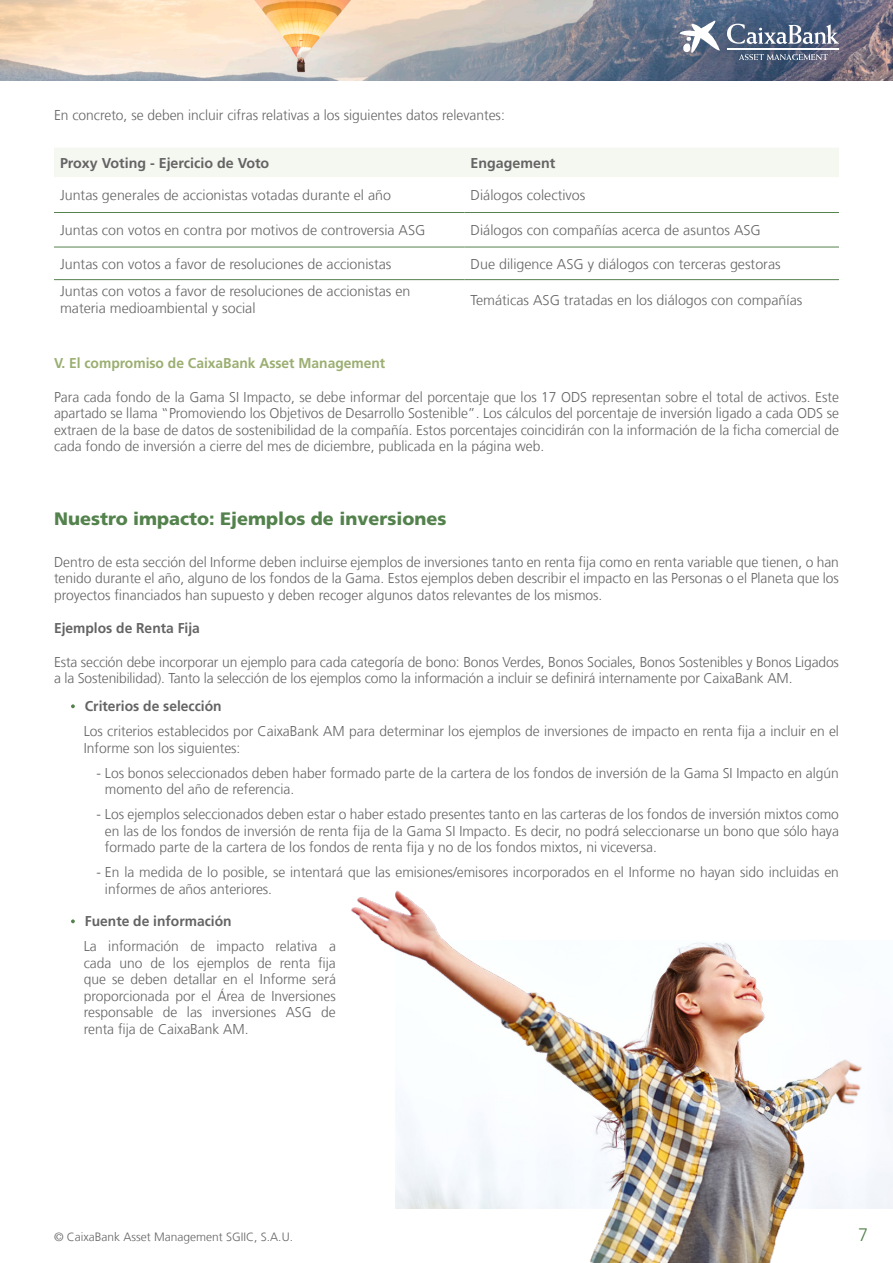
<style>
.page{position:relative;width:893px;height:1263px;background:#fff}
.page>*{position:absolute;margin:0;border:0;box-sizing:border-box;transform-origin:0 0}
.t1{font:900 18px "La Caixa Frutiger";color:#54824d}
.t2{font:300 18px "La Caixa Frutiger";color:#54824d}
.t3{font:300 14.25px/16.5px "La Caixa Frutiger";color:#646464}
.t4{font:700 14.25px "La Caixa Frutiger";color:#646464}
.t5{font:700 14.25px "La Caixa Frutiger";color:#9bae71}
.t6{font:300 12px "La Caixa Frutiger";color:#646464}
</style>
<div class="page">
<svg style="left:71px;top:704px;width:4px;height:4px"></svg>
<svg style="left:71px;top:919px;width:4px;height:4px"></svg>
<div style="left:54px;top:148px;width:785px;height:29px;background:#f5f7f1"></div>
<hr style="left:54px;top:212px;width:411px;height:1px;background:#54824d">
<hr style="left:465px;top:212px;width:374px;height:1px;background:#54824d">
<hr style="left:54px;top:247px;width:411px;height:1px;background:#54824d">
<hr style="left:465px;top:247px;width:374px;height:1px;background:#54824d">
<hr style="left:54px;top:279px;width:411px;height:1px;background:#54824d">
<hr style="left:465px;top:279px;width:374px;height:1px;background:#54824d">
<img style="left:0;top:0;width:893px;height:81px">
<svg style="left:739px;top:54px;width:89px;height:6px"></svg>
<svg style="left:680px;top:21px;width:40px;height:32px"></svg>
<hr style="left:727px;top:48px;width:112px;height:1px;background:#fff">
<svg style="left:727px;top:24px;width:112px;height:20px"></svg>
<hr style="left:727px;top:49px;width:112px;height:1px;background:#fff">
<img style="left:832px;top:1057px;width:61px;height:152px">
<img style="left:351px;top:890px;width:481px;height:373px">
<p class="t3" style="left:54px;top:107px;width:452px">En concreto, se deben incluir cifras relativas a los siguientes datos relevantes:</p>
<p class="t4" style="left:60px;top:154px;width:211px">Proxy Voting - Ejercicio de Voto</p>
<p class="t4" style="left:471px;top:154px;width:86px">Engagement</p>
<p class="t3" style="left:60px;top:187px;width:332px">Juntas generales de accionistas votadas durante el año</p>
<p class="t3" style="left:471px;top:187px;width:116px">Diálogos colectivos</p>
<p class="t3" style="left:60px;top:222px;width:367px">Juntas con votos en contra por motivos de controversia ASG</p>
<p class="t3" style="left:471px;top:222px;width:292px">Diálogos con compañías acerca de asuntos ASG</p>
<p class="t3" style="left:60px;top:256px;width:333px">Juntas con votos a favor de resoluciones de accionistas</p>
<p class="t3" style="left:471px;top:256px;width:312px">Due diligence ASG y diálogos con terceras gestoras</p>
<p class="t3" style="left:60px;top:283px;width:352px">Juntas con votos a favor de resoluciones de accionistas en materia medioambiental y social</p>
<p class="t3" style="left:471px;top:291px;width:333px">Temáticas ASG tratadas en los diálogos con compañías</p>
<p class="t5" style="left:54px;top:355px;width:333px">V. El compromiso de CaixaBank Asset Management</p>
<p class="t3" style="left:54px;top:388px;width:787px;text-align:justify">Para cada fondo de la Gama SI Impacto, se debe informar del porcentaje que los 17 ODS representan sobre el total de activos. Este apartado se llama “Promoviendo los Objetivos de Desarrollo Sostenible”. Los cálculos del porcentaje de inversión ligado a cada ODS se extraen de la base de datos de sostenibilidad de la compañía. Estos porcentajes coincidirán con la información de la ficha comercial de cada fondo de inversión a cierre del mes de diciembre, publicada en la página web.</p>
<p class="t1" style="left:54px;top:507px;width:394px">Nuestro impacto: Ejemplos de inversiones</p>
<p class="t3" style="left:54px;top:553px;width:786px;text-align:justify">Dentro de esta sección del Informe deben incluirse ejemplos de inversiones tanto en renta fija como en renta variable que tienen, o han tenido durante el año, alguno de los fondos de la Gama. Estos ejemplos deben describir el impacto en las Personas o el Planeta que los proyectos financiados han supuesto y deben recoger algunos datos relevantes de los mismos.</p>
<p class="t4" style="left:54px;top:620px;width:147px">Ejemplos de Renta Fija</p>
<p class="t3" style="left:54px;top:653px;width:786px">Esta sección debe incorporar un ejemplo para cada categoría de bono: Bonos Verdes, Bonos Sociales, Bonos Sostenibles y Bonos Ligados a la Sostenibilidad). Tanto la selección de los ejemplos como la información a incluir se definirá internamente por CaixaBank AM.</p>
<p class="t4" style="left:85px;top:698px;width:138px">Criterios de selección</p>
<p class="t3" style="left:84px;top:723px;width:757px">Los criterios establecidos por CaixaBank AM para determinar los ejemplos de inversiones de impacto en renta fija a incluir en el<br>Informe son los siguientes:</p>
<p class="t3" style="left:105px;top:765px;width:735px;text-indent:-8px">- Los bonos seleccionados deben haber formado parte de la cartera de los fondos de inversión de la Gama SI Impacto en algún momento del año de referencia.</p>
<p class="t3" style="left:105px;top:806px;width:735px;text-align:justify;text-indent:-8px">- Los ejemplos seleccionados deben estar o haber estado presentes tanto en las carteras de los fondos de inversión mixtos como en las de los fondos de inversión de renta fija de la Gama SI Impacto. Es decir, no podrá seleccionarse un bono que sólo haya formado parte de la cartera de los fondos de renta fija y no de los fondos mixtos, ni viceversa.</p>
<p class="t3" style="left:105px;top:864px;width:735px;text-indent:-8px">- En la medida de lo posible, se intentará que las emisiones/emisores incorporados en el Informe no hayan sido incluidas en informes de años anteriores.</p>
<p class="t4" style="left:85px;top:913px;width:148px">Fuente de información</p>
<p class="t3" style="left:84px;top:938px;width:254px;text-align:justify">La información de impacto relativa a cada uno de los ejemplos de renta fija que se deben detallar en el Informe será proporcionada por el Área de Inversiones responsable de las inversiones ASG de renta fija de CaixaBank AM.</p>
<p class="t6" style="left:54px;top:1230px;width:240px">© CaixaBank Asset Management SGIIC, S.A.U.</p>
<p class="t2" style="left:858px;top:1224px;width:12px">7</p>
</div>
